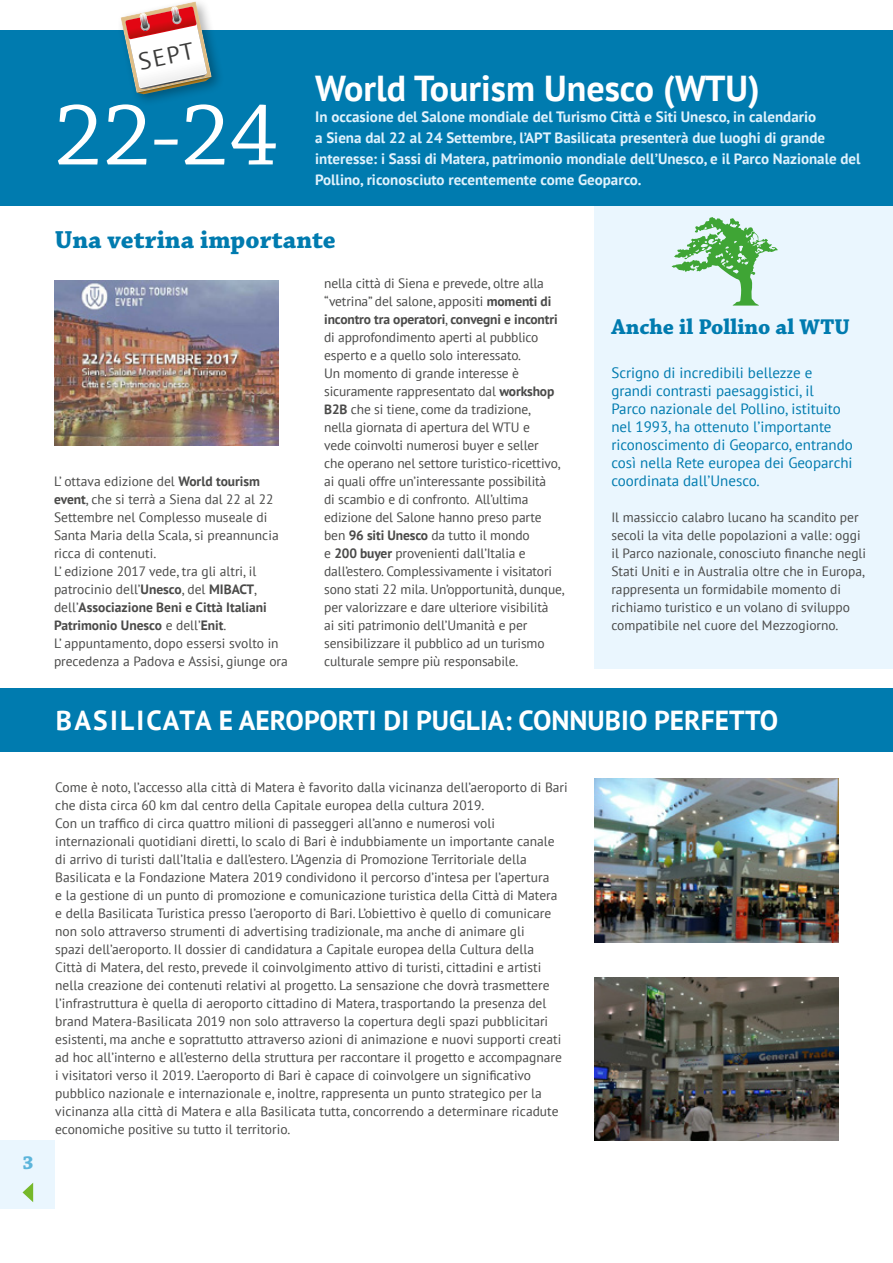
<style>
.page{position:relative;width:893px;height:1263px;background:#fff}
.page>*{position:absolute;margin:0;border:0;box-sizing:border-box;transform-origin:0 0}
.t1{font:93px "Chaparral Pro";color:#fff}
.t2{font:700 36px "PT Sans";color:#fff}
.t3{font:700 27.45px "PT Sans";color:#fff}
.t4{font:700 25.95px "Chaparral Pro";color:#007baf}
.t5{font:23.55px "PT Sans";color:#3c3c3b}
.t6{font:700 22.5px "Chaparral Pro";color:#007baf}
.t7{font:700 19.8px "Chaparral Pro";color:#5cb5db}
.t8{font:700 15px/21px "PT Sans";color:#dff2fd}
.t9{font:15px/18px "PT Sans";color:#007baf}
.t10{font:13.5px/18px "PT Sans";color:#4a4a49}
.s1{font-weight:700}
</style>
<div class="page">
<div style="left:0;top:30px;width:893px;height:176px;background:#007baf"></div>
<div style="left:0;top:1140px;width:54px;height:68px;background:#eaf6fe"></div>
<svg style="left:23px;top:1183px;width:10px;height:19px"></svg>
<div style="left:0;top:688px;width:893px;height:64px;background:#007baf"></div>
<div style="left:594px;top:206px;width:299px;height:462px;background:#eaf6fe"></div>
<svg style="left:672px;top:217px;width:106px;height:89px"></svg>
<div style="left:116px;top:0;width:108px;height:107px;background:#000;opacity:.3"></div>
<svg style="left:121px;top:1px;width:91px;height:93px"></svg>
<img style="left:55px;top:281px;width:224px;height:164px">
<img style="left:594px;top:778px;width:245px;height:164px">
<img style="left:594px;top:977px;width:245px;height:163px">
<h3 class="t7" style="left:23px;top:1151px;width:13px">3</h3>
<h3 class="t5" style="left:136px;top:47px;width:57px;rotate:-12deg">SEPT</h3>
<h1 class="t1" style="left:54px;top:84px;width:226px">22-24</h1>
<h2 class="t2" style="left:315px;top:64px;width:446px">World Tourism Unesco (WTU)</h2>
<p class="t8" style="left:315px;top:106px;width:547px">In occasione del Salone mondiale del Turismo Città e Siti Unesco, in calendario<br>a Siena dal 22 al 24 Settembre, l’APT Basilicata presenterà due luoghi di grande interesse: i Sassi di Matera, patrimonio mondiale dell’Unesco, e il Parco Nazionale del Pollino, riconosciuto recentemente come Geoparco.</p>
<h3 class="t4" style="left:55px;top:225px;width:282px">Una vetrina importante</h3>
<p class="t10" style="left:54px;top:472px;width:235px">L’ ottava edizione del <span class="s1">World tourism event</span>, che si terrà a Siena dal 22 al 22<br>Settembre nel Complesso museale di Santa Maria della Scala, si preannuncia ricca di contenuti.<br>L’ edizione 2017 vede, tra gli altri, il patrocinio dell’<span class="s1">Unesco</span>, del <span class="s1">MIBACT</span>, dell’<span class="s1">Associazione Beni e Città Italiani Patrimonio Unesco</span> e dell’<span class="s1">Enit</span>.<br>L’ appuntamento, dopo essersi svolto in precedenza a Padova e Assisi, giunge ora</p>
<p class="t10" style="left:324px;top:274px;width:242px">nella città di Siena e prevede, oltre alla “vetrina” del salone, appositi <span class="s1">momenti di incontro tra operatori</span>, <span class="s1">convegni e incontri </span>di approfondimento aperti al pubblico esperto e a quello solo interessato.<br>Un momento di grande interesse è sicuramente rappresentato dal <span class="s1">workshop B2B</span> che si tiene, come da tradizione,<br>nella giornata di apertura del WTU e<br>vede coinvolti numerosi buyer e seller<br>che operano nel settore turistico-ricettivo, ai quali offre un’interessante possibilità<br>di scambio e di confronto. All’ultima edizione del Salone hanno preso parte ben <span class="s1">96 siti Unesco</span> da tutto il mondo<br>e <span class="s1">200 buyer</span> provenienti dall’Italia e dall’estero. Complessivamente i visitatori sono stati 22 mila. Un’opportunità, dunque, per valorizzare e dare ulteriore visibilità<br>ai siti patrimonio dell’Umanità e per sensibilizzare il pubblico ad un turismo culturale sempre più responsabile.</p>
<h3 class="t6" style="left:611px;top:313px;width:240px">Anche il Pollino al WTU</h3>
<p class="t9" style="left:611px;top:363px;width:243px">Scrigno di incredibili bellezze e grandi contrasti paesaggistici, il<br>Parco nazionale del Pollino, istituito nel 1993, ha ottenuto l’importante riconoscimento di Geoparco, entrando così nella Rete europea dei Geoparchi coordinata dall’Unesco.</p>
<p class="t10" style="left:611px;top:508px;width:256px">Il massiccio calabro lucano ha scandito per secoli la vita delle popolazioni a valle: oggi il Parco nazionale, conosciuto finanche negli Stati Uniti e in Australia oltre che in Europa, rappresenta un formidabile momento di richiamo turistico e un volano di sviluppo compatibile nel cuore del Mezzogiorno.</p>
<h3 class="t3" style="left:56px;top:702px;width:724px">BASILICATA E AEROPORTI DI PUGLIA: CONNUBIO PERFETTO</h3>
<p class="t10" style="left:55px;top:778px;width:514px">Come è noto, l’accesso alla città di Matera è favorito dalla vicinanza dell’aeroporto di Bari che dista circa 60 km dal centro della Capitale europea della cultura 2019.<br>Con un traffico di circa quattro milioni di passeggeri all’anno e numerosi voli internazionali quotidiani diretti, lo scalo di Bari è indubbiamente un importante canale di arrivo di turisti dall’Italia e dall’estero. L’Agenzia di Promozione Territoriale della Basilicata e la Fondazione Matera 2019 condividono il percorso d’intesa per l’apertura<br>e la gestione di un punto di promozione e comunicazione turistica della Città di Matera<br>e della Basilicata Turistica presso l’aeroporto di Bari. L’obiettivo è quello di comunicare non solo attraverso strumenti di advertising tradizionale, ma anche di animare gli<br>spazi dell’aeroporto. Il dossier di candidatura a Capitale europea della Cultura della<br>Città di Matera, del resto, prevede il coinvolgimento attivo di turisti, cittadini e artisti nella creazione dei contenuti relativi al progetto. La sensazione che dovrà trasmettere l’infrastruttura è quella di aeroporto cittadino di Matera, trasportando la presenza del brand Matera-Basilicata 2019 non solo attraverso la copertura degli spazi pubblicitari esistenti, ma anche e soprattutto attraverso azioni di animazione e nuovi supporti creati ad hoc all’interno e all’esterno della struttura per raccontare il progetto e accompagnare i visitatori verso il 2019. L’aeroporto di Bari è capace di coinvolgere un significativo pubblico nazionale e internazionale e, inoltre, rappresenta un punto strategico per la vicinanza alla città di Matera e alla Basilicata tutta, concorrendo a determinare ricadute economiche positive su tutto il territorio.</p>
</div>
